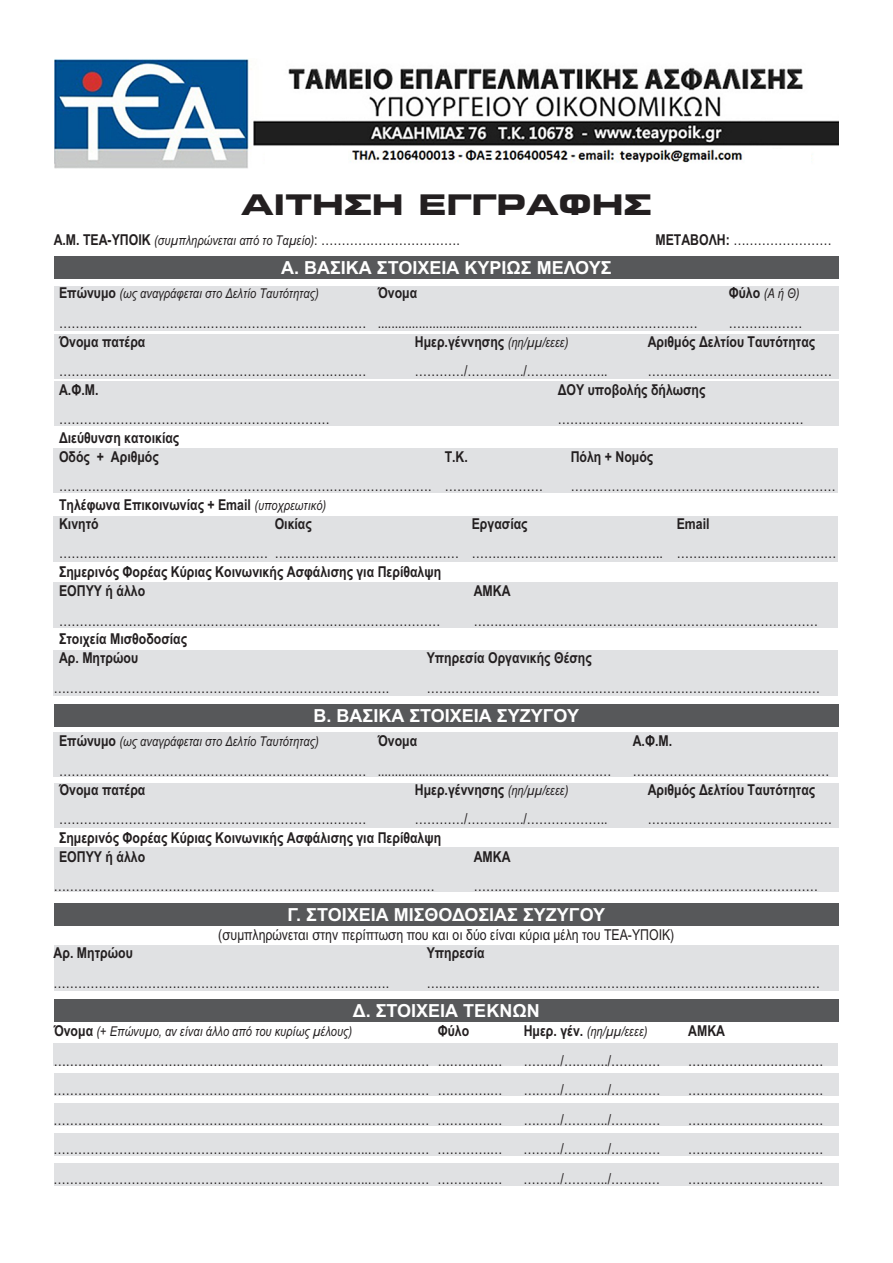
<style>
.page{position:relative;width:893px;height:1263px;background:#fff}
.page>*{position:absolute;margin:0;border:0;box-sizing:border-box;transform-origin:0 0}
.t1{font:30px "PF Euroset Bold Unicode";color:#231f20}
.t2{font:700 18px "Arial";color:#fff}
.t3{font:15px "Arial Narrow";color:#231f20}
.t4{font:700 15px/18.8px "Arial Narrow";color:#231f20}
.t5{font:italic 13.5px "Arial Narrow";color:#231f20}
.s1{font-weight:700;font-style:normal;font-size:15px}
.s2{font-style:normal;font-size:15px}
.s3{font-weight:400}
.s4{font-weight:400;font-style:italic;font-size:13.5px}
</style>
<div class="page">
<div style="left:54px;top:945px;width:785px;height:45px;background:#e0e1e3"></div>
<div style="left:53px;top:1043px;width:785px;height:23px;background:#e0e1e3"></div>
<div style="left:54px;top:1073px;width:784px;height:23px;background:#e0e1e3"></div>
<div style="left:54px;top:1103px;width:785px;height:23px;background:#e0e1e3"></div>
<div style="left:54px;top:1133px;width:785px;height:23px;background:#e0e1e3"></div>
<div style="left:54px;top:1163px;width:785px;height:23px;background:#e0e1e3"></div>
<div style="left:53px;top:732px;width:785px;height:45px;background:#e0e1e3"></div>
<div style="left:54px;top:783px;width:785px;height:45px;background:#e0e1e3"></div>
<div style="left:54px;top:847px;width:785px;height:45px;background:#e0e1e3"></div>
<div style="left:54px;top:257px;width:785px;height:22px;background:#57585a"></div>
<div style="left:54px;top:286px;width:785px;height:45px;background:#e0e1e3"></div>
<div style="left:54px;top:334px;width:785px;height:44px;background:#e0e1e3"></div>
<div style="left:54px;top:381px;width:785px;height:45px;background:#e0e1e3"></div>
<div style="left:54px;top:448px;width:784px;height:45px;background:#e0e1e3"></div>
<div style="left:54px;top:516px;width:784px;height:46px;background:#e0e1e3"></div>
<div style="left:54px;top:582px;width:784px;height:45px;background:#e0e1e3"></div>
<div style="left:54px;top:650px;width:784px;height:46px;background:#e0e1e3"></div>
<div style="left:54px;top:704px;width:785px;height:23px;background:#57585a"></div>
<div style="left:54px;top:903px;width:785px;height:23px;background:#57585a"></div>
<div style="left:54px;top:999px;width:785px;height:23px;background:#57585a"></div>
<img style="left:54px;top:59px;width:785px;height:109px">
<h1 class="t1" style="left:241px;top:185px;width:412px">ΑΙΤΗΣΗ ΕΓΓΡΑΦΗΣ</h1>
<p class="t5" style="left:54px;top:232px;width:408px"><span class="s1">Α.Μ. ΤΕΑ-ΥΠΟΙΚ</span> (συμπληρώνεται από το Ταμείο)<span class="s2">: …………………………….</span></p>
<p class="t4" style="left:655px;top:230px;width:178px">ΜΕΤΑΒΟΛΗ: <span class="s3">……………………</span></p>
<p class="t2" style="left:281px;top:257px;width:332px">Α. ΒΑΣΙΚΑ ΣΤΟΙΧΕΙΑ ΚΥΡΙΩΣ ΜΕΛΟΥΣ</p>
<p class="t5" style="left:59px;top:286px;width:261px"><span class="s1">Επώνυμο</span> (ως αναγράφεται στο Δελτίο Ταυτότητας)</p>
<p class="t4" style="left:378px;top:284px;width:41px">Όνομα</p>
<p class="t5" style="left:729px;top:286px;width:72px"><span class="s1">Φύλο</span> (Α ή Θ)</p>
<p class="t3" style="left:59px;top:314px;width:640px">………………………………………………………………… ......................................................……………………………</p>
<p class="t3" style="left:729px;top:314px;width:75px">………………</p>
<p class="t4" style="left:59px;top:332px;width:88px">Όνομα πατέρα</p>
<p class="t4" style="left:415px;top:332px;width:155px">Ημερ.γέννησης <span class="s4">(ηη/μμ/εεεε)</span></p>
<p class="t4" style="left:648px;top:332px;width:169px">Αριθμός Δελτίου Ταυτότητας</p>
<p class="t3" style="left:59px;top:362px;width:309px">…………………………………………………………………</p>
<p class="t3" style="left:415px;top:362px;width:194px">…………/……….…./………………..</p>
<p class="t3" style="left:648px;top:362px;width:186px">………………………………………</p>
<p class="t4" style="left:59px;top:380px;width:41px">Α.Φ.Μ.</p>
<p class="t4" style="left:558px;top:380px;width:149px">ΔΟΥ υποβολής δήλωσης</p>
<p class="t3" style="left:59px;top:410px;width:272px">…………………………………………………………</p>
<p class="t3" style="left:558px;top:410px;width:247px">……………………………………………………</p>
<p class="t4" style="left:59px;top:429px;width:122px">Διεύθυνση κατοικίας<br>Οδός + Αριθμός</p>
<p class="t4" style="left:445px;top:447px;width:25px">Τ.Κ.</p>
<p class="t4" style="left:571px;top:447px;width:84px">Πόλη + Νομός</p>
<p class="t3" style="left:59px;top:477px;width:485px">………………………………………………………………………………. ……………………</p>
<p class="t3" style="left:571px;top:477px;width:267px">…………………………………………..……………</p>
<p class="t4" style="left:59px;top:496px;width:269px">Τηλέφωνα Επικοινωνίας + Email <span class="s4">(υποχρεωτικό)<br></span>Κινητό</p>
<p class="t4" style="left:275px;top:514px;width:39px">Οικίας</p>
<p class="t4" style="left:472px;top:514px;width:57px">Εργασίας</p>
<p class="t4" style="left:677px;top:514px;width:34px">Email</p>
<p class="t3" style="left:59px;top:544px;width:779px">…………………………………………… ……………………………………… ……………………………………….. …………………………………</p>
<p class="t4" style="left:59px;top:563px;width:384px">Σημερινός Φορέας Κύριας Κοινωνικής Ασφάλισης για Περίθαλψη<br>ΕΟΠΥΥ ή άλλο</p>
<p class="t4" style="left:474px;top:581px;width:38px">ΑΜΚΑ</p>
<p class="t3" style="left:59px;top:612px;width:383px">…………………………………………………………………………………</p>
<p class="t3" style="left:474px;top:612px;width:346px">…………………………………………………………………………</p>
<p class="t4" style="left:59px;top:630px;width:130px">Στοιχεία Μισθοδοσίας<br>Αρ. Μητρώου</p>
<p class="t4" style="left:427px;top:648px;width:167px">Υπηρεσία Οργανικής Θέσης</p>
<p class="t3" style="left:54px;top:679px;width:337px">……………………………………………………………………….</p>
<p class="t3" style="left:427px;top:679px;width:395px">……………………………………………………………………………………</p>
<p class="t2" style="left:314px;top:705px;width:267px">Β. ΒΑΣΙΚΑ ΣΤΟΙΧΕΙΑ ΣΥΖΥΓΟΥ</p>
<p class="t5" style="left:59px;top:734px;width:261px"><span class="s1">Επώνυμο</span> (ως αναγράφεται στο Δελτίο Ταυτότητας)</p>
<p class="t4" style="left:378px;top:732px;width:41px">Όνομα</p>
<p class="t4" style="left:633px;top:732px;width:41px">Α.Φ.Μ.</p>
<p class="t3" style="left:59px;top:762px;width:554px">………………………………………………………………… ......................................................…………</p>
<p class="t3" style="left:633px;top:762px;width:198px">…………………………………………</p>
<p class="t4" style="left:59px;top:780px;width:88px">Όνομα πατέρα</p>
<p class="t4" style="left:415px;top:780px;width:155px">Ημερ.γέννησης <span class="s4">(ηη/μμ/εεεε)</span></p>
<p class="t4" style="left:648px;top:780px;width:169px">Αριθμός Δελτίου Ταυτότητας</p>
<p class="t3" style="left:59px;top:810px;width:309px">…………………………………………………………………</p>
<p class="t3" style="left:415px;top:810px;width:194px">…………/……….…./………………..</p>
<p class="t3" style="left:648px;top:810px;width:186px">………………………………………</p>
<p class="t4" style="left:59px;top:828px;width:384px">Σημερινός Φορέας Κύριας Κοινωνικής Ασφάλισης για Περίθαλψη<br>ΕΟΠΥΥ ή άλλο</p>
<p class="t4" style="left:474px;top:847px;width:38px">ΑΜΚΑ</p>
<p class="t3" style="left:54px;top:877px;width:383px">…………………………………………………………………………………</p>
<p class="t3" style="left:474px;top:877px;width:346px">…………………………………………………………………………</p>
<p class="t2" style="left:287px;top:904px;width:319px">Γ. ΣΤΟΙΧΕΙΑ ΜΙΣΘΟΔΟΣΙΑΣ ΣΥΖΥΓΟΥ</p>
<p class="t3" style="left:218px;top:925px;width:458px">(συμπληρώνεται στην περίπτωση που και οι δύο είναι κύρια μέλη του ΤΕΑ-ΥΠΟΙΚ)</p>
<p class="t4" style="left:54px;top:944px;width:81px">Αρ. Μητρώου</p>
<p class="t4" style="left:427px;top:944px;width:59px">Υπηρεσία</p>
<p class="t3" style="left:54px;top:974px;width:337px">……………………………………………………………………….</p>
<p class="t3" style="left:427px;top:974px;width:395px">……………………………………………………………………………………</p>
<p class="t2" style="left:353px;top:1001px;width:188px">Δ. ΣΤΟΙΧΕΙΑ ΤΕΚΝΩΝ</p>
<p class="t5" style="left:54px;top:1023px;width:300px"><span class="s1">Όνομα</span> (+ Επώνυμο, αν είναι άλλο από του κυρίως μέλους)</p>
<p class="t4" style="left:438px;top:1021px;width:33px">Φύλο</p>
<p class="t5" style="left:524px;top:1023px;width:125px"><span class="s1">Ημερ. γέν.</span> (ηη/μμ/εεεε)</p>
<p class="t4" style="left:688px;top:1021px;width:38px">ΑΜΚΑ</p>
<p class="t3" style="left:54px;top:1052px;width:450px">…………………………………………………………………..…………… ………….…</p>
<p class="t3" style="left:524px;top:1052px;width:138px">………/………../…………</p>
<p class="t3" style="left:688px;top:1052px;width:137px">……………………………</p>
<p class="t3" style="left:54px;top:1081px;width:450px">…………………………………………………………………..…………… ………….…</p>
<p class="t3" style="left:524px;top:1081px;width:138px">………/………../…………</p>
<p class="t3" style="left:688px;top:1081px;width:137px">……………………………</p>
<p class="t3" style="left:54px;top:1111px;width:450px">…………………………………………………………………..…………… ………….…</p>
<p class="t3" style="left:524px;top:1111px;width:138px">………/………../…………</p>
<p class="t3" style="left:688px;top:1111px;width:137px">……………………………</p>
<p class="t3" style="left:54px;top:1140px;width:450px">…………………………………………………………………..…………… ………….…</p>
<p class="t3" style="left:524px;top:1140px;width:138px">………/………../…………</p>
<p class="t3" style="left:688px;top:1140px;width:137px">……………………………</p>
<p class="t3" style="left:54px;top:1170px;width:450px">…………………………………………………………………..…………… ………….…</p>
<p class="t3" style="left:524px;top:1170px;width:138px">………/………../…………</p>
<p class="t3" style="left:688px;top:1170px;width:137px">……………………………</p>
</div>
